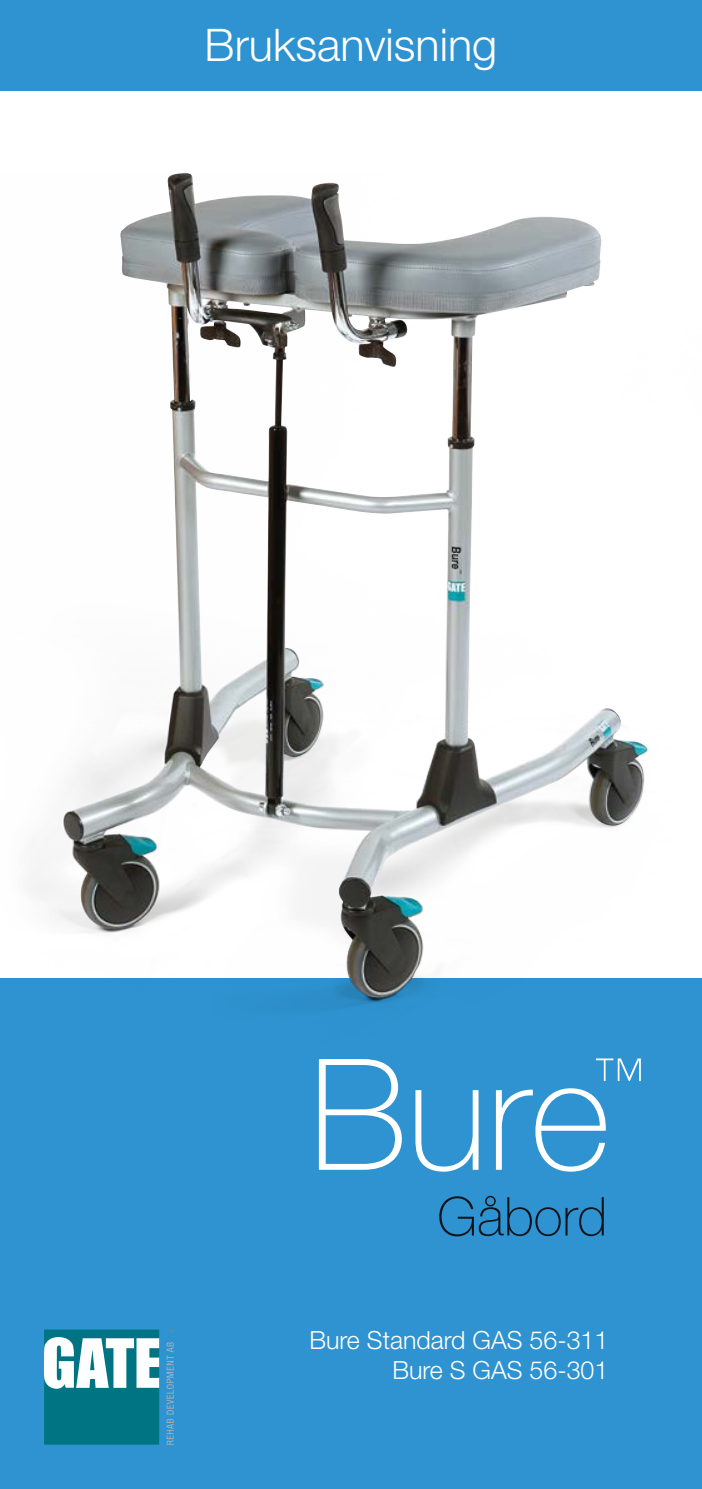
<style>
.page{position:relative;width:702px;height:1489px;background:#fff}
.page>*{position:absolute;margin:0;border:0;box-sizing:border-box;transform-origin:0 0}
.t1{font:100 155px "Helvetica Neue";color:#fff}
.t2{font:100 54.75px "Helvetica Neue";color:#fff}
.t3{font:100 53.75px "Helvetica Neue";color:#10141a}
.t4{font:300 45px "Helvetica Neue";color:#fff}
.t5{font:300 25px/30px "Helvetica Neue";color:#fff;text-align:right}
</style>
<div class="page">
<div style="left:0;top:0;width:702px;height:90px;background:#2e93d0"></div>
<div style="left:0;top:978px;width:702px;height:510px;background:#2e93d0"></div>
<svg style="left:166px;top:1342px;width:8px;height:102px"></svg>
<svg style="left:167px;top:1329px;width:6px;height:3px"></svg>
<svg style="left:44px;top:1329px;width:115px;height:115px;background:#4f9fa9"></svg>
<img style="left:64px;top:177px;width:584px;height:823px">
<h3 class="t4" style="left:205px;top:17px;width:294px">Bruksanvisning</h3>
<h2 class="t2" style="left:591px;top:1046px;width:56px">™</h2>
<h1 class="t1" style="left:309px;top:1025px;width:303px">Bure</h1>
<h3 class="t3" style="left:437px;top:1185px;width:171px">Gåbord</h3>
<p class="t5" style="left:309px;top:1324px;width:300px">Bure Standard GAS 56-311<br>Bure S GAS 56-301</p>
</div>
